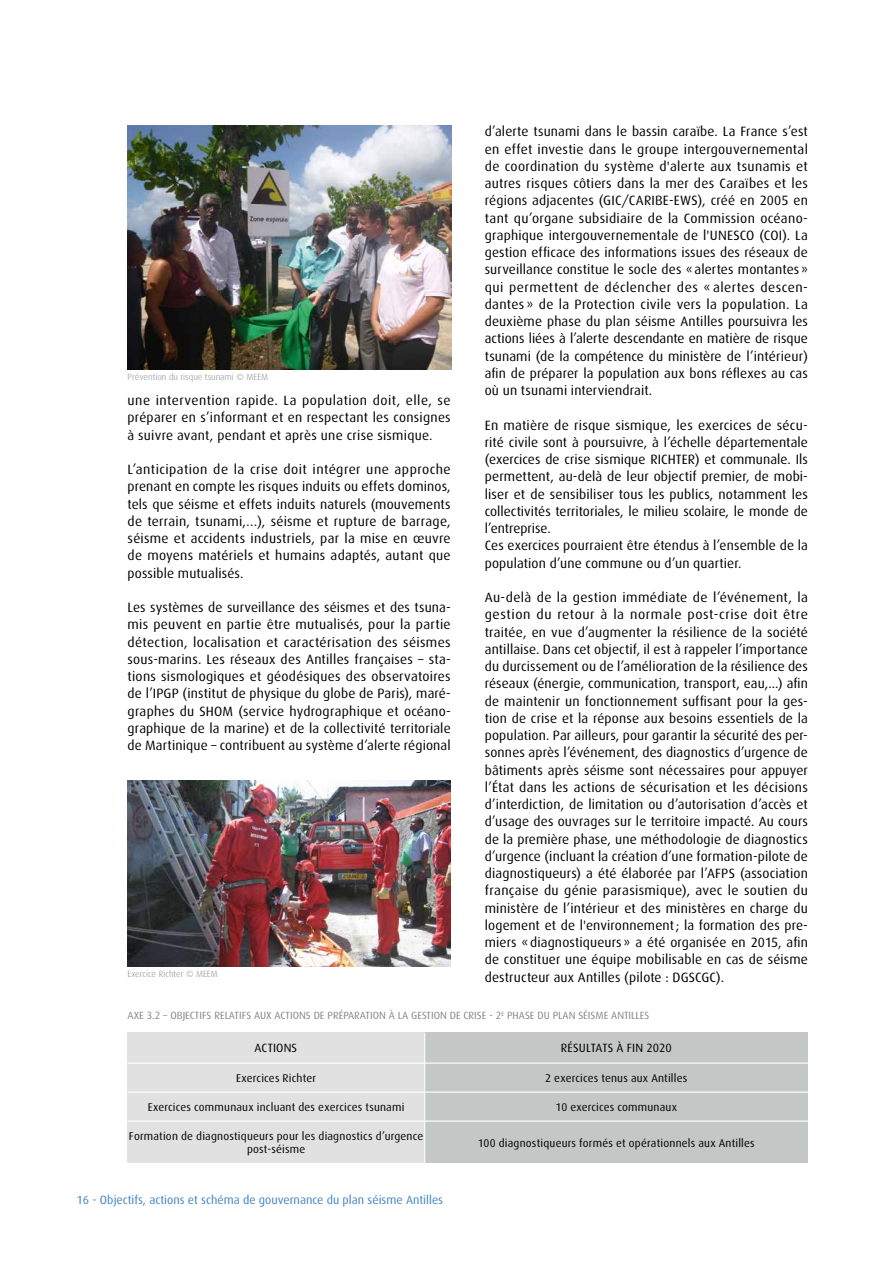
<style>
.page{position:relative;width:893px;height:1263px;background:#fff}
.page>*{position:absolute;margin:0;border:0;box-sizing:border-box;transform-origin:0 0}
.t1{font:13.5px/17.2px "Dax";letter-spacing:.01em;color:#000;text-align:justify}
.t2{font:12px "Dax";color:#3e84c5}
.t3{font:12px "Dax";letter-spacing:.015em;color:#000}
.t4{font:11.25px/13.5px "Dax";letter-spacing:.015em;color:#000;text-align:center}
.t5{font:10.5px "Dax";color:#868786}
.t6{font:300 9px "Dax";color:#868786}
</style>
<div class="page">
<div style="left:128px;top:1032px;width:297px;height:131px;background:#e1e1e1"></div>
<div style="left:425px;top:1032px;width:383px;height:131px;background:#c5c6c6"></div>
<hr style="left:128px;top:1062px;width:680px;height:2px;background:#fff">
<hr style="left:128px;top:1091px;width:680px;height:2px;background:#fff">
<hr style="left:128px;top:1120px;width:680px;height:1px;background:#fff">
<hr style="left:424px;top:1032px;width:1px;height:136px;background:#fff">
<img style="left:128px;top:781px;width:323px;height:185px">
<img style="left:128px;top:126px;width:324px;height:243px">
<p class="t6" style="left:128px;top:372px;width:142px">Prévention du risque tsunami © MEEM</p>
<p class="t1" style="left:128px;top:392px;width:325px">une intervention rapide. La population doit, elle, se préparer en s’informant et en respectant les consignes à suivre avant, pendant et après une crise sismique.</p>
<p class="t1" style="left:128px;top:461px;width:325px">L’anticipation de la crise doit intégrer une approche prenant en compte les risques induits ou effets dominos, tels que séisme et effets induits naturels (mouvements de terrain, tsunami,…), séisme et rupture de barrage, séisme et accidents industriels, par la mise en œuvre de moyens matériels et humains adaptés, autant que possible mutualisés.</p>
<p class="t1" style="left:128px;top:599px;width:325px">Les systèmes de surveillance des séismes et des tsuna&shy;mis peuvent en partie être mutualisés, pour la partie détection, localisation et caractérisation des séismes sous-marins. Les réseaux des Antilles françaises – sta&shy;tions sismologiques et géodésiques des observatoires de l’IPGP (institut de physique du globe de Paris), maré&shy;graphes du SHOM (service hydrographique et océano&shy;graphique de la marine) et de la collectivité territoriale de Martinique – contribuent au système d’alerte régional</p>
<p class="t6" style="left:128px;top:969px;width:92px">Exercice Richter © MEEM</p>
<p class="t1" style="left:485px;top:123px;width:325px">d’alerte tsunami dans le bassin caraïbe. La France s’est en effet investie dans le groupe intergouvernemental de coordination du système d'alerte aux tsunamis et autres risques côtiers dans la mer des Caraïbes et les régions adjacentes (GIC/CARIBE-EWS), créé en 2005 en tant qu’organe subsidiaire de la Commission océano&shy;graphique intergouvernementale de l'UNESCO (COI). La gestion efficace des informations issues des réseaux de surveillance constitue le socle des «alertes montantes» qui permettent de déclencher des « alertes descen&shy;dantes » de la Protection civile vers la population. La deuxième phase du plan séisme Antilles poursuivra les actions liées à l’alerte descendante en matière de risque tsunami (de la compétence du ministère de l’intérieur) afin de préparer la population aux bons réflexes au cas où un tsunami interviendrait.</p>
<p class="t1" style="left:485px;top:416px;width:325px;text-align:left">En matière de risque sismique, les exercices de sécu&shy;rité civile sont à poursuivre, à l’échelle départementale (exercices de crise sismique RICHTER) et communale. Ils permettent, au-delà de leur objectif premier, de mobi&shy;liser et de sensibiliser tous les publics, notamment les collectivités territoriales, le milieu scolaire, le monde de l’entreprise.<br>Ces exercices pourraient être étendus à l’ensemble de la population d’une commune ou d’un quartier.</p>
<p class="t1" style="left:485px;top:589px;width:325px">Au-delà de la gestion immédiate de l’événement, la gestion du retour à la normale post-crise doit être traitée, en vue d’augmenter la résilience de la société antillaise. Dans cet objectif, il est à rappeler l’importance du durcissement ou de l’amélioration de la résilience des réseaux (énergie, communication, transport, eau,...) afin de maintenir un fonctionnement suffisant pour la ges&shy;tion de crise et la réponse aux besoins essentiels de la population. Par ailleurs, pour garantir la sécurité des per&shy;sonnes après l’événement, des diagnostics d’urgence de bâtiments après séisme sont nécessaires pour appuyer l’État dans les actions de sécurisation et les décisions d’interdiction, de limitation ou d’autorisation d’accès et d’usage des ouvrages sur le territoire impacté. Au cours de la première phase, une méthodologie de diagnostics d’urgence (incluant la création d’une formation-pilote de diagnostiqueurs) a été élaborée par l’AFPS (association française du génie parasismique), avec le soutien du ministère de l’intérieur et des ministères en charge du logement et de l'environnement; la formation des pre&shy;miers «diagnostiqueurs» a été organisée en 2015, afin de constituer une équipe mobilisable en cas de séisme destructeur aux Antilles (pilote : DGSCGC).</p>
<p class="t5" style="left:128px;top:1010px;width:523px">AXE 3.2 – OBJECTIFS RELATIFS AUX ACTIONS DE PRÉPARATION À LA GESTION DE CRISE - 2<sup>E</sup> PHASE DU PLAN SÉISME ANTILLES</p>
<p class="t3" style="left:254px;top:1041px;width:44px">ACTIONS</p>
<p class="t3" style="left:561px;top:1041px;width:112px">RÉSULTATS À FIN 2020</p>
<p class="t4" style="left:236px;top:1072px;width:81px">Exercices Richter</p>
<p class="t4" style="left:148px;top:1101px;width:258px">Exercices communaux incluant des exercices tsunami</p>
<p class="t4" style="left:129px;top:1129px;width:296px">Formation de diagnostiqueurs pour les diagnostics d’urgence post-séisme</p>
<p class="t4" style="left:545px;top:1072px;width:144px">2 exercices tenus aux Antilles</p>
<p class="t4" style="left:556px;top:1101px;width:123px">10 exercices communaux</p>
<p class="t4" style="left:478px;top:1136px;width:278px">100 diagnostiqueurs formés et opérationnels aux Antilles</p>
<p class="t2" style="left:77px;top:1193px;width:368px">16 - Objectifs, actions et schéma de gouvernance du plan séisme Antilles</p>
</div>
